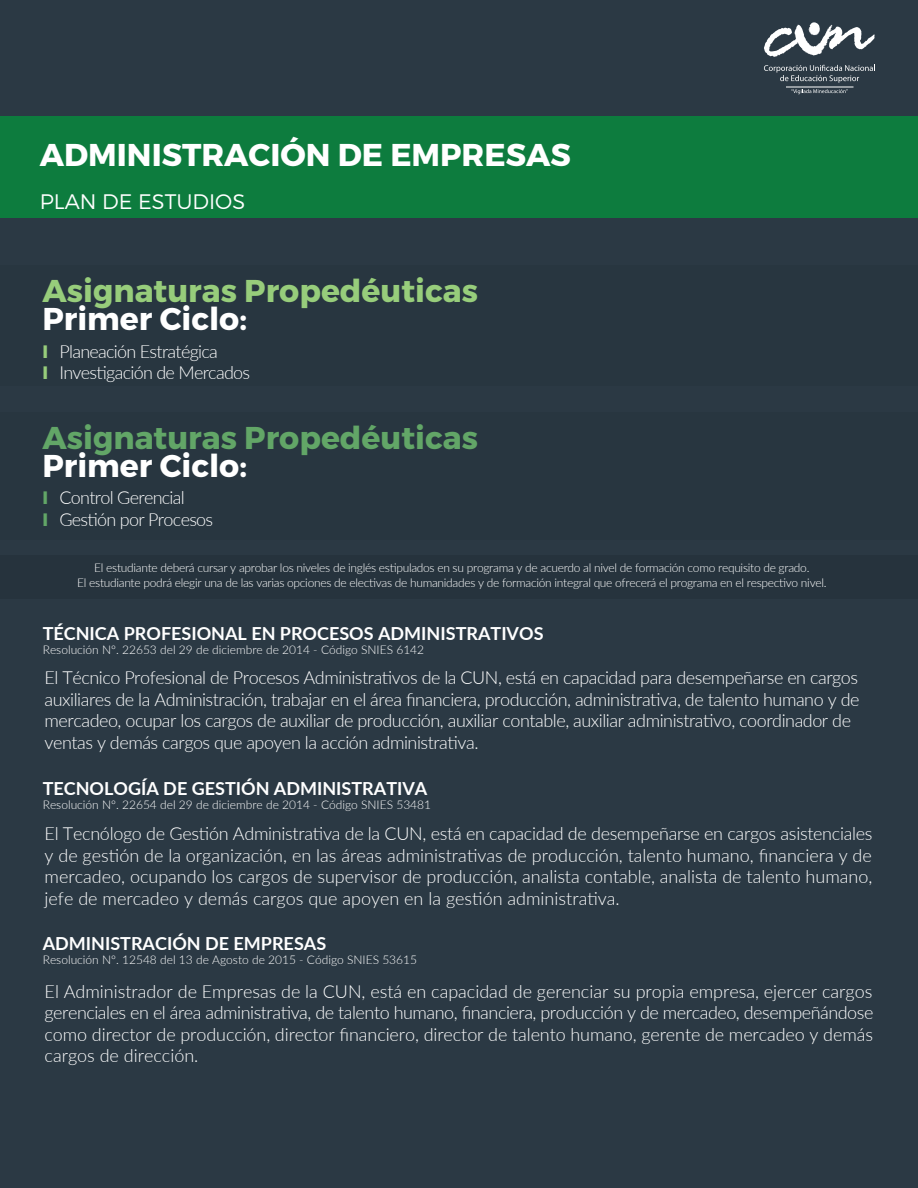
<style>
.page{position:relative;width:918px;height:1188px;background:#2b3944}
.page>*{position:absolute;margin:0;border:0;box-sizing:border-box;transform-origin:0 0}
.t1{font:700 31.5px "Montserrat";color:#fff}
.t2{font:700 31.5px "Montserrat";color:#97cd7b}
.t3{font:700 31.5px "Montserrat";color:#62a667}
.t4{font:300 21px "Montserrat";color:#fff}
.t5{font:300 18px/21.6px "Lato";letter-spacing:-.025em;color:#fff}
.t6{font:700 18px "Lato";color:#fff}
.t7{font:700 18px/21.6px "Montserrat";color:#97cd7b}
.t8{font:700 18px/21.6px "Montserrat";color:#62a667}
.t9{font:300 12px/14.4px "Lato";letter-spacing:-.025em;color:#fff;text-align:center}
.t10{font:300 12px "Lato";color:#fff}
</style>
<div class="page">
<div style="left:0;top:116px;width:918px;height:101px;background:#0d7c3e"></div>
<div style="left:0;top:265px;width:918px;height:121px;background:#283640"></div>
<svg style="left:764px;top:22px;width:111px;height:35px"></svg>
<svg style="left:764px;top:65px;width:111px;height:18px"></svg>
<hr style="left:786px;top:87px;width:68px;height:1px;background:#fff">
<svg style="left:791px;top:89px;width:57px;height:5px"></svg>
<div style="left:0;top:412px;width:918px;height:127px;background:#283640"></div>
<div style="left:0;top:555px;width:918px;height:44px;background:#26333d"></div>
<h1 class="t1" style="left:40px;top:135px;width:532px">ADMINISTRACIÓN DE EMPRESAS</h1>
<p class="t4" style="left:40px;top:189px;width:207px">PLAN DE ESTUDIOS</p>
<h1 class="t2" style="left:43px;top:271px;width:437px">Asignaturas Propedéuticas</h1>
<h1 class="t1" style="left:42px;top:300px;width:206px">Primer Ciclo:</h1>
<p class="t7" style="left:42px;top:341px;width:7px">I<br>I</p>
<p class="t5" style="left:59px;top:340px;width:192px">Planeación Estratégica<br>Investigación de Mercados</p>
<h1 class="t3" style="left:43px;top:418px;width:437px">Asignaturas Propedéuticas</h1>
<h1 class="t1" style="left:42px;top:446px;width:206px">Primer Ciclo:</h1>
<p class="t8" style="left:42px;top:487px;width:7px">I<br>I</p>
<p class="t5" style="left:59px;top:486px;width:155px">Control Gerencial<br>Gestión por Procesos</p>
<p class="t9" style="left:77px;top:561px;width:751px">El estudiante deberá cursar y aprobar los niveles de inglés estipulados en su programa y de acuerdo al nivel de formación como requisito de grado.<br>El estudiante podrá elegir una de las varias opciones de electivas de humanidades y de formación integral que ofrecerá el programa en el respectivo nivel.</p>
<p class="t6" style="left:43px;top:620px;width:502px">TÉCNICA PROFESIONAL EN PROCESOS ADMINISTRATIVOS</p>
<p class="t10" style="left:43px;top:642px;width:383px">Resolución Nº. 22653 del 29 de diciembre de 2014 - Código SNIES 6142</p>
<p class="t5" style="left:45px;top:666px;width:816px">El Técnico Profesional de Procesos Administrativos de la CUN, está en capacidad para desempeñarse en cargos auxiliares de la Administración, trabajar en el área financiera, producción, administrativa, de talento humano y de mercadeo, ocupar los cargos de auxiliar de producción, auxiliar contable, auxiliar administrativo, coordinador de ventas y demás cargos que apoyen la acción administrativa.</p>
<p class="t6" style="left:43px;top:775px;width:386px">TECNOLOGÍA DE GESTIÓN ADMINISTRATIVA</p>
<p class="t10" style="left:43px;top:797px;width:390px">Resolución Nº. 22654 del 29 de diciembre de 2014 - Código SNIES 53481</p>
<p class="t5" style="left:45px;top:822px;width:829px;text-align:justify">El Tecnólogo de Gestión Administrativa de la CUN, está en capacidad de desempeñarse en cargos asistenciales y de gestión de la organización, en las áreas administrativas de producción, talento humano, financiera y de mercadeo, ocupando los cargos de supervisor de producción, analista contable, analista de talento humano, jefe de mercadeo y demás cargos que apoyen en la gestión administrativa.</p>
<p class="t6" style="left:43px;top:930px;width:285px">ADMINISTRACIÓN DE EMPRESAS</p>
<p class="t10" style="left:43px;top:952px;width:376px">Resolución Nº. 12548 del 13 de Agosto de 2015 - Código SNIES 53615</p>
<p class="t5" style="left:45px;top:980px;width:830px;text-align:justify">El Administrador de Empresas de la CUN, está en capacidad de gerenciar su propia empresa, ejercer cargos gerenciales en el área administrativa, de talento humano, financiera, producción y de mercadeo, desempeñándose como director de producción, director financiero, director de talento humano, gerente de mercadeo y demás cargos de dirección.</p>
</div>
